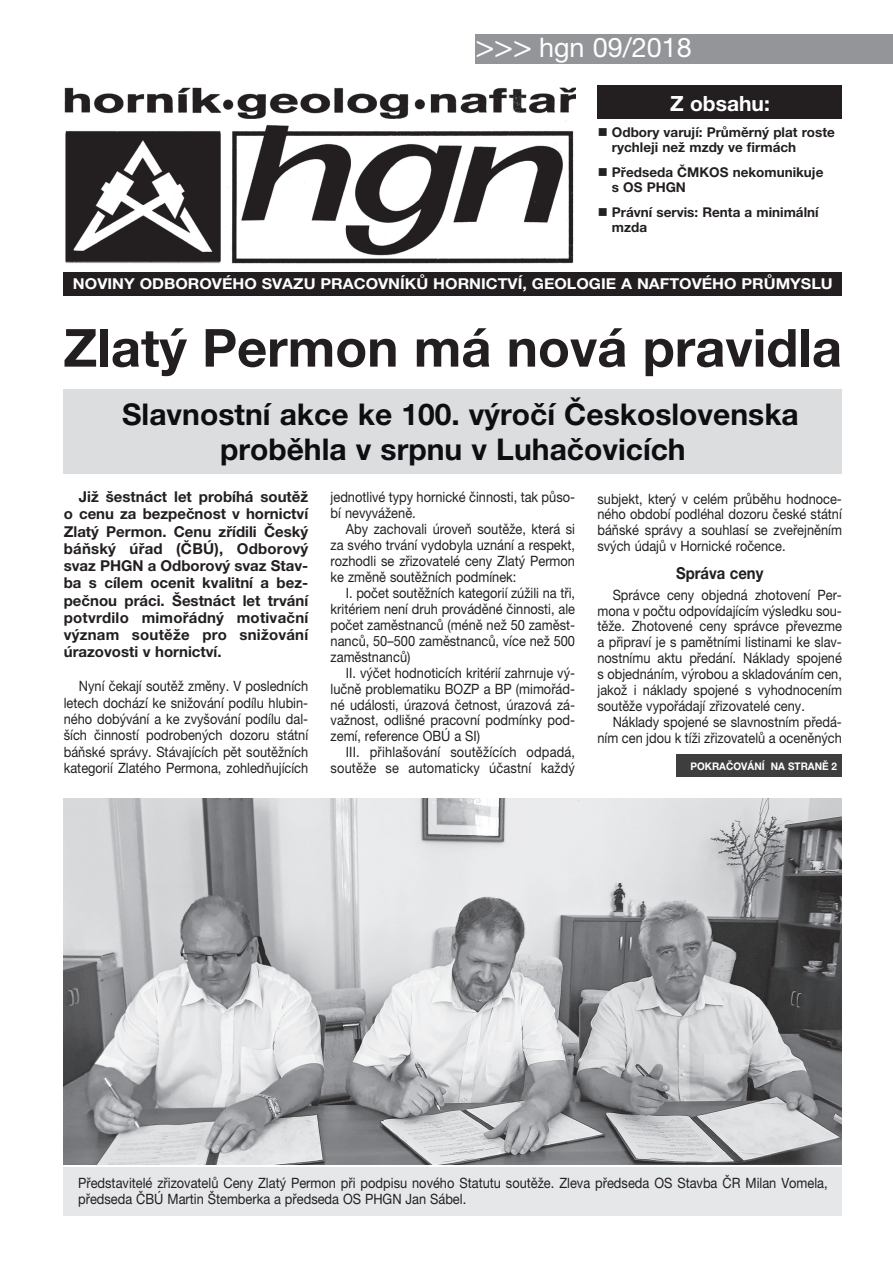
<style>
.page{position:relative;width:893px;height:1263px;background:#fff}
.page>*{position:absolute;margin:0;border:0;box-sizing:border-box;transform-origin:0 0}
.t1{font:700 52.5px "Helvetica Neue LT Pro";color:#231f20}
.t2{font:700 30px/34.5px "Helvetica Neue LT Pro";color:#0c0f12;text-align:center}
.t3{font:27px "Helvetica Neue LT Pro";color:#fff}
.t4{font:700 21px "Helvetica Neue LT Pro";color:#fff}
.t5{font:700 16.5px "Helvetica Neue LT Pro";color:#231f20;scale:.9 1}
.t6{font:700 15px/17.2px "Helvetica Neue LT Pro";letter-spacing:.015em;color:#231f20;text-align:justify}
.t7{font:700 15px "Helvetica Neue LT Pro";color:#fff;scale:1.07 1}
.t8{font:14.25px/16px "Helvetica Neue LT Pro";color:#231f20;text-align:justify;scale:.9 1}
.t9{font:700 13.5px/15px "Helvetica Neue LT Pro";color:#231f20}
.t10{font:700 10.5px "Helvetica Neue LT Pro";color:#fff;scale:.95 1}
.s1{font-size:31.5px}
</style>
<div class="page">
<div style="left:475px;top:34px;width:418px;height:30px;background:#939598"></div>
<img style="left:64px;top:87px;width:511px;height:177px">
<div style="left:64px;top:272px;width:778px;height:23px;background:#231f20"></div>
<div style="left:598px;top:85px;width:244px;height:33px;background:#231f20"></div>
<div style="left:676px;top:754px;width:166px;height:23px;background:#3e3e3f"></div>
<div style="left:64px;top:390px;width:778px;height:84px;background:#dcdddf"></div>
<img style="left:64px;top:798px;width:778px;height:367px">
<div style="left:64px;top:1167px;width:778px;height:49px;background:#e6e7e9"></div>
<h3 class="t3" style="left:475px;top:31px;width:218px"><span class="s1">&gt;&gt;&gt;</span> hgn 09/2018</h3>
<h3 class="t4" style="left:670px;top:90px;width:101px">Z obsahu:</h3>
<p class="t9" style="left:612px;top:125px;width:225px;text-indent:-14px">■ Odbory varují: Průměrný plat roste rychleji než mzdy ve firmách</p>
<p class="t9" style="left:612px;top:164px;width:213px;text-indent:-14px">■ Předseda ČMKOS nekomunikuje s OS PHGN</p>
<p class="t9" style="left:612px;top:204px;width:208px;text-indent:-14px">■ Právní servis: Renta a minimální mzda</p>
<p class="t7" style="left:73px;top:275px;width:712px">NOVINY ODBOROVÉHO SVAZU PRACOVNÍKŮ HORNICTVÍ, GEOLOGIE A NAFTOVÉHO PRŮMYSLU</p>
<h1 class="t1" style="left:63px;top:315px;width:780px">Zlatý Permon má nová pravidla</h1>
<h2 class="t2" style="left:122px;top:397px;width:678px">Slavnostní akce ke 100. výročí Československa proběhla v srpnu v Luhačovicích</h2>
<p class="t6" style="left:64px;top:488px;width:246px;text-indent:15px">Již šestnáct let probíhá soutěž o cenu za bezpečnost v hornictví Zlatý Permon. Cenu zřídili Český báňský úřad (ČBÚ), Odborový svaz PHGN a Odborový svaz Stav&shy;ba s cílem ocenit kvalitní a bez&shy;pečnou práci. Šestnáct let trvání potvrdilo mimořádný motivační význam soutěže pro snižování úrazovosti v hornictví.</p>
<p class="t8" style="left:64px;top:677px;width:273px;line-height:16.5px;text-indent:15px">Nyní čekají soutěž změny. V posledních letech dochází ke snižování podílu hlubin&shy;ného dobývání a ke zvyšování podílu dal&shy;ších činností podrobených dozoru státní báňské správy. Stávajících pět soutěžních kategorií Zlatého Permona, zohledňujících</p>
<p class="t8" style="left:331px;top:488px;width:273px">jednotlivé typy hornické činnosti, tak půso&shy;bí nevyváženě.</p>
<p class="t8" style="left:331px;top:520px;width:273px;text-indent:15px">Aby zachovali úroveň soutěže, která si za svého trvání vydobyla uznání a respekt, rozhodli se zřizovatelé ceny Zlatý Permon ke změně soutěžních podmínek:</p>
<p class="t8" style="left:331px;top:584px;width:273px;text-indent:15px">I. počet soutěžních kategorií zúžili na tři, kritériem není druh prováděné činnosti, ale počet zaměstnanců (méně než 50 zaměst&shy;nanců, 50–500 zaměstnanců, více než 500 zaměstnanců)</p>
<p class="t8" style="left:331px;top:664px;width:273px;text-indent:15px">II. výčet hodnoticích kritérií zahrnuje vý&shy;lučně problematiku BOZP a BP (mimořád&shy;né události, úrazová četnost, úrazová zá&shy;važnost, odlišné pracovní podmínky pod&shy;zemí, reference OBÚ a SI)</p>
<p class="t8" style="left:331px;top:744px;width:273px;text-align:right">III. přihlašování soutěžících odpadá, soutěže se automaticky účastní každý</p>
<p class="t8" style="left:597px;top:490px;width:273px">subjekt, který v celém průběhu hodnoce&shy;ného období podléhal dozoru české státní báňské správy a souhlasí se zveřejněním svých údajů v Hornické ročence.</p>
<p class="t5" style="left:676px;top:563px;width:99px">Správa ceny</p>
<p class="t8" style="left:597px;top:586px;width:273px;text-indent:15px">Správce ceny objedná zhotovení Per&shy;mona v počtu odpovídajícím výsledku sou&shy;těže. Zhotovené ceny správce převezme a připraví je s pamětními listinami ke slav&shy;nostnímu aktu předání. Náklady spojené s objednáním, výrobou a skladováním cen, jakož i náklady spojené s vyhodnocením soutěže vypořádají zřizovatelé ceny.</p>
<p class="t8" style="left:597px;top:714px;width:273px;text-align:right">Náklady spojené se slavnostním předá&shy;ním cen jdou k tíži zřizovatelů a oceněných</p>
<p class="t10" style="left:690px;top:760px;width:156px">POKRAČOVÁNÍ NA STRANĚ 2</p>
<p class="t8" style="left:78px;top:1175px;width:834px">Představitelé zřizovatelů Ceny Zlatý Permon při podpisu nového Statutu soutěže. Zleva předseda OS Stavba ČR Milan Vomela, předseda ČBÚ Martin Štemberka a předseda OS PHGN Jan Sábel.</p>
</div>
